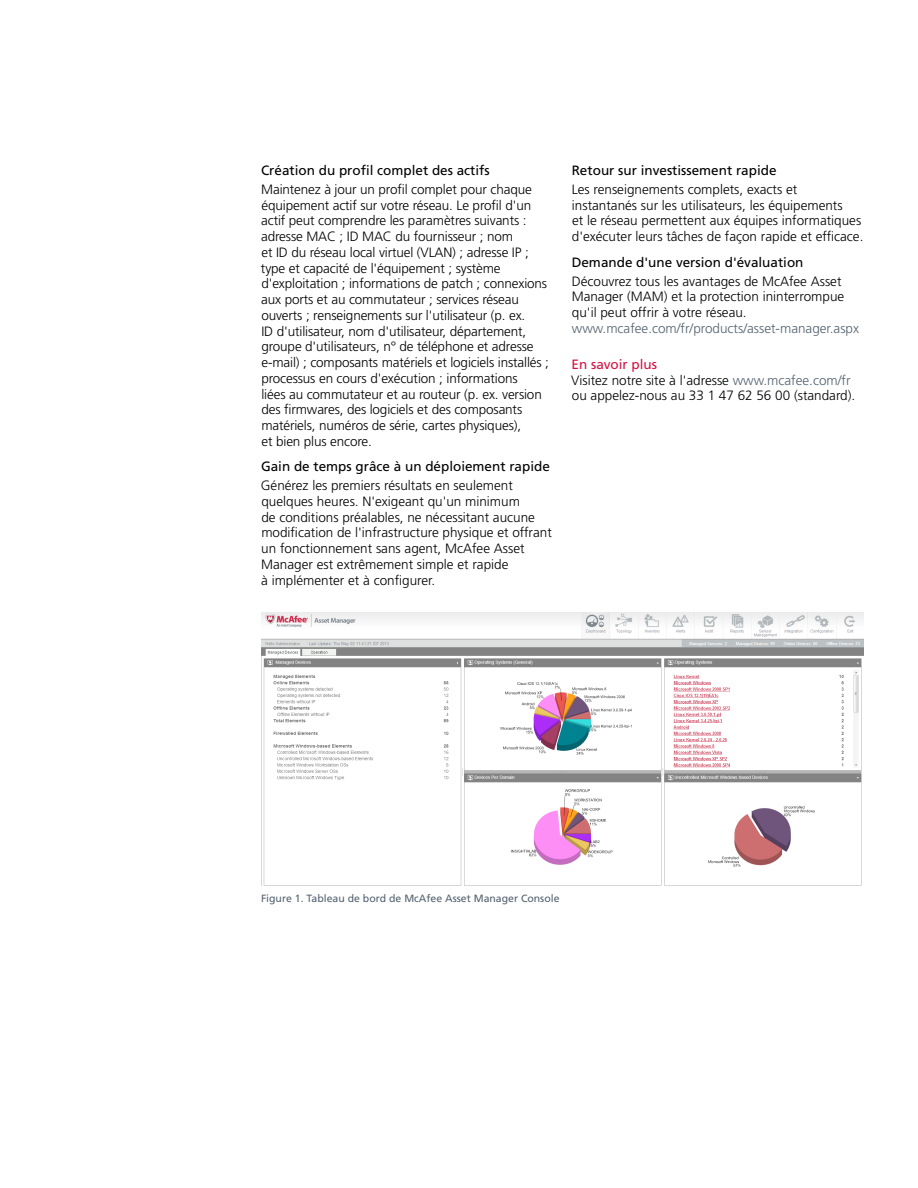
<style>
.page{position:relative;width:918px;height:1188px;background:#fff}
.page>*{position:absolute;margin:0;border:0;box-sizing:border-box;transform-origin:0 0}
.t1{font:300 13.5px/15.8px "Frutiger LT Std";letter-spacing:-.01em;color:#000}
.t2{font:13.5px "Frutiger LT Std";color:#000}
.t3{font:300 13.5px "Frutiger LT Std";color:#53626f}
.t4{font:10.5px "Frutiger LT Std";color:#53626f}
.s1{font-weight:400;color:#d31242}
.s2{color:#53626f}
</style>
<div class="page">
<img style="left:261px;top:612px;width:603px;height:273px">
<p class="t2" style="left:261px;top:163px;width:230px">Création du profil complet des actifs</p>
<p class="t1" style="left:261px;top:182px;width:289px">Maintenez à jour un profil complet pour chaque équipement actif sur votre réseau. Le profil d'un actif peut comprendre les paramètres suivants : adresse MAC ; ID MAC du fournisseur ; nom<br>et ID du réseau local virtuel (VLAN) ; adresse IP ; type et capacité de l'équipement ; système d'exploitation ; informations de patch ; connexions aux ports et au commutateur ; services réseau ouverts ; renseignements sur l'utilisateur (p. ex.<br>ID d'utilisateur, nom d'utilisateur, département, groupe d'utilisateurs, n° de téléphone et adresse e-mail) ; composants matériels et logiciels installés ; processus en cours d'exécution ; informations<br>liées au commutateur et au routeur (p. ex. version des firmwares, des logiciels et des composants matériels, numéros de série, cartes physiques),<br>et bien plus encore.</p>
<p class="t2" style="left:261px;top:459px;width:290px">Gain de temps grâce à un déploiement rapide</p>
<p class="t1" style="left:261px;top:478px;width:292px">Générez les premiers résultats en seulement quelques heures. N'exigeant qu'un minimum<br>de conditions préalables, ne nécessitant aucune modification de l'infrastructure physique et offrant un fonctionnement sans agent, McAfee Asset Manager est extrêmement simple et rapide<br>à implémenter et à configurer.</p>
<p class="t2" style="left:572px;top:163px;width:206px">Retour sur investissement rapide</p>
<p class="t1" style="left:572px;top:182px;width:293px">Les renseignements complets, exacts et instantanés sur les utilisateurs, les équipements<br>et le réseau permettent aux équipes informatiques d'exécuter leurs tâches de façon rapide et efficace.</p>
<p class="t2" style="left:572px;top:254px;width:233px">Demande d'une version d'évaluation</p>
<p class="t1" style="left:572px;top:273px;width:274px">Découvrez tous les avantages de McAfee Asset<br>Manager (MAM) et la protection ininterrompue qu'il peut offrir à votre réseau.</p>
<p class="t3" style="left:572px;top:320px;width:289px">www.mcafee.com/fr/products/asset-manager.aspx</p>
<p class="t1" style="left:571px;top:356px;width:286px"><span class="s1">En savoir plus<br></span>Visitez notre site à l'adresse <span class="s2">www.mcafee.com/fr </span>ou appelez-nous au 33 1 47 62 56 00 (standard).</p>
<p class="t4" style="left:261px;top:892px;width:300px">Figure 1. Tableau de bord de McAfee Asset Manager Console</p>
</div>
